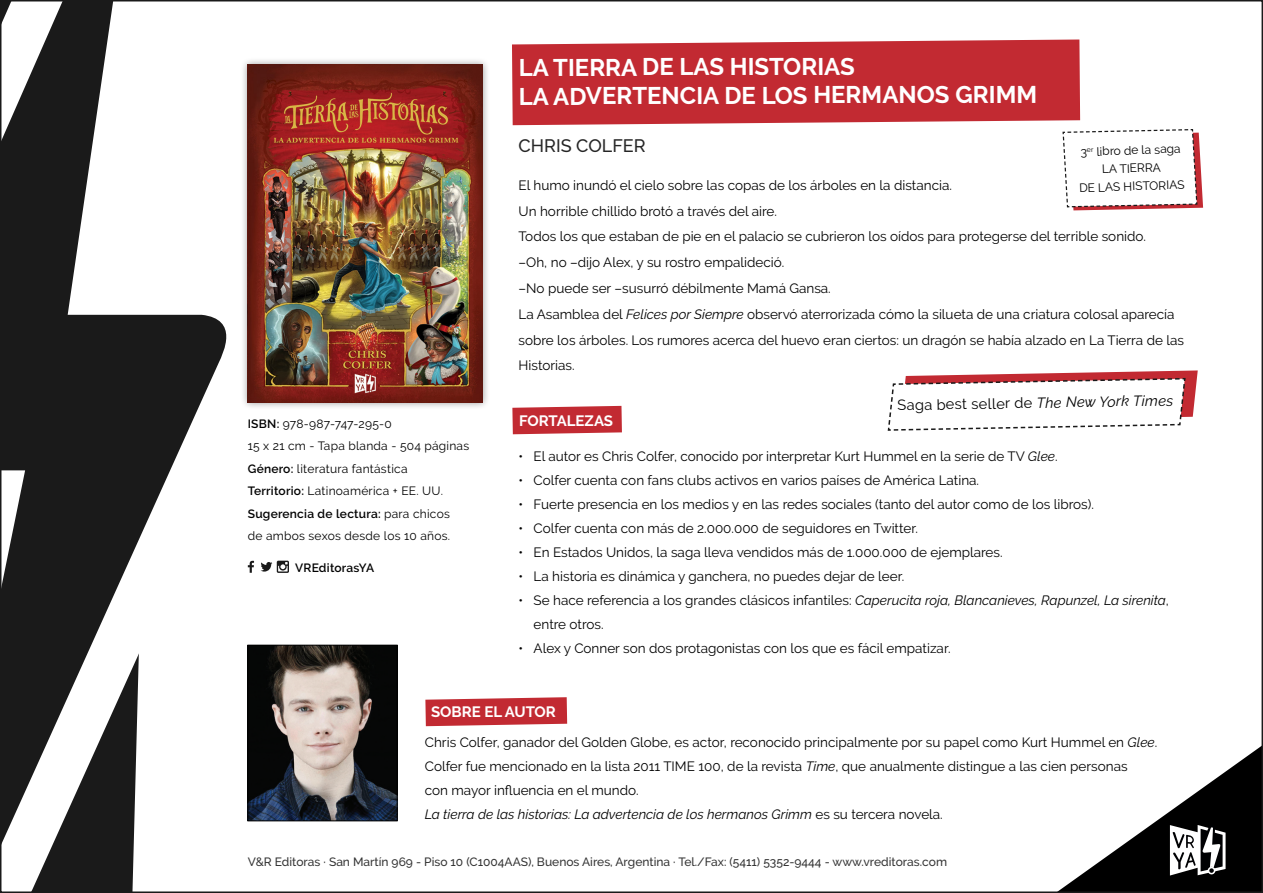
<style>
.page{position:relative;width:1263px;height:893px;background:#fff}
.page>*{position:absolute;margin:0;border:0;box-sizing:border-box;transform-origin:0 0}
.VRYA_TÍTULO_LIBRO{font:700 24px "Raleway";letter-spacing:-.005em;color:#fff}
.VRYA_AUTOR{font:500 18px "Raleway";color:#262626}
.VRYA_TITULOS_SECCION{font:700 15px "Raleway";color:#fff}
.VRYA_DATOS_TECNICOS{font:14.7px "Raleway";color:#000}
.VRYA_AUTOR_BIO{font:13.5px/24px "Raleway";color:#000}
.VRYA_BAJADA_PRINCIPA{font:13.5px/25.8px "Raleway";color:#000}
.VRYA_AUTOR_BIO-2{font:italic 13.5px "Raleway";color:#000}
.VRYA_DATOS_TECNICOS-2{font:12px "Raleway";letter-spacing:.02em;color:#000}
.VRYA_PIE_DE_PAGINA{font:500 12px "Raleway";color:#333}
.VRYA_DATOS_TECNICOS-3{font:600 12px "Raleway";letter-spacing:.02em;color:#000}
.VRYA_AUTOR_BIO-3{font:12px "Raleway";color:#000}
.s1{font-weight:600}
.s2{font-weight:400}
.s3{font-style:italic}
.s4{font-style:normal}
</style>
<div class="page">
<svg style="left:887px;top:370px;width:311px;height:61px"></svg>
<svg style="left:3px;top:3px;width:280px;height:887px"></svg>
<svg style="left:425px;top:697px;width:142px;height:29px;background:#c73d44"></svg>
<svg style="left:512px;top:406px;width:110px;height:28px;background:#c5373e"></svg>
<div style="left:512px;top:40px;width:568px;height:85px;background:#c22a32"></div>
<svg style="left:1062px;top:129px;width:141px;height:81px"></svg>
<svg style="left:261px;top:561px;width:28px;height:12px"></svg>
<svg style="left:248px;top:561px;width:6px;height:12px"></svg>
<svg style="left:1060px;top:747px;width:200px;height:143px"></svg>
<div style="left:240px;top:57px;width:250px;height:354px;background:#000;opacity:.4"></div>
<img style="left:248px;top:65px;width:235px;height:338px">
<img style="left:250px;top:647px;width:145px;height:172px">
<div style="left:248px;top:645px;width:149px;height:176px;border:1px solid #000"></div>
<p class="VRYA_TÍTULO_LIBRO" style="left:519px;top:53px;width:338px">LA TIERRA DE LAS HISTORIAS</p>
<p class="VRYA_TÍTULO_LIBRO" style="left:519px;top:82px;width:520px">LA ADVERTENCIA DE LOS HERMANOS GRIMM</p>
<p class="VRYA_DATOS_TECNICOS-2" style="left:248px;top:416px;width:145px"><span class="s1">ISBN:</span> 978-987-747-295-0</p>
<p class="VRYA_DATOS_TECNICOS-2" style="left:248px;top:439px;width:223px">15 x 21 cm - Tapa blanda - 504 páginas</p>
<p class="VRYA_DATOS_TECNICOS-2" style="left:248px;top:461px;width:161px"><span class="s1">Género:</span> literatura fantástica</p>
<p class="VRYA_DATOS_TECNICOS-2" style="left:248px;top:484px;width:197px"><span class="s1">Territorio:</span> Latinoamérica + EE. UU.</p>
<p class="VRYA_DATOS_TECNICOS-3" style="left:248px;top:506px;width:204px">Sugerencia de lectura: <span class="s2">para chicos</span></p>
<p class="VRYA_DATOS_TECNICOS-2" style="left:248px;top:529px;width:204px">de ambos sexos desde los 10 años.</p>
<p class="VRYA_DATOS_TECNICOS-3" style="left:295px;top:560px;width:80px">VREditorasYA</p>
<p class="VRYA_AUTOR" style="left:519px;top:136px;width:128px">CHRIS COLFER</p>
<p class="VRYA_BAJADA_PRINCIPA" style="left:519px;top:172px;width:435px">El humo inundó el cielo sobre las copas de los árboles en la distancia.</p>
<p class="VRYA_BAJADA_PRINCIPA" style="left:519px;top:198px;width:260px">Un horrible chillido brotó a través del aire.</p>
<p class="VRYA_BAJADA_PRINCIPA" style="left:519px;top:224px;width:629px">Todos los que estaban de pie en el palacio se cubrieron los oídos para protegerse del terrible sonido.</p>
<p class="VRYA_BAJADA_PRINCIPA" style="left:519px;top:250px;width:267px">–Oh, no –dijo Alex, y su rostro empalideció.</p>
<p class="VRYA_BAJADA_PRINCIPA" style="left:519px;top:275px;width:314px">–No puede ser –susurró débilmente Mamá Gansa.</p>
<p class="VRYA_BAJADA_PRINCIPA" style="left:519px;top:301px;width:667px">La Asamblea del <span class="s3">Felices por Siempre</span> observó aterrorizada cómo la silueta de una criatura colosal aparecía sobre los árboles. Los rumores acerca del huevo eran ciertos: un dragón se había alzado en La Tierra de las<br>Historias.</p>
<p class="VRYA_AUTOR_BIO-3" style="left:1080px;top:145px;width:102px;rotate:-2deg">3<sup>er</sup> libro de la saga</p>
<p class="VRYA_AUTOR_BIO-3" style="left:1102px;top:162px;width:60px;rotate:-2deg">LA TIERRA</p>
<p class="VRYA_AUTOR_BIO-3" style="left:1079px;top:181px;width:107px;rotate:-2deg">DE LAS HISTORIAS</p>
<p class="VRYA_TITULOS_SECCION" style="left:519px;top:412px;width:96px">FORTALEZAS</p>
<p class="VRYA_DATOS_TECNICOS" style="left:897px;top:397px;width:277px;rotate:-1deg">Saga best seller de <span class="s3">The New York Times</span></p>
<p class="VRYA_AUTOR_BIO" style="left:519px;top:444px;width:541px">• El autor es Chris Colfer, conocido por interpretar Kurt Hummel en la serie de TV <span class="s3">Glee</span>.</p>
<p class="VRYA_AUTOR_BIO" style="left:519px;top:468px;width:462px">• Colfer cuenta con fans clubs activos en varios países de América Latina.</p>
<p class="VRYA_AUTOR_BIO" style="left:519px;top:492px;width:577px">• Fuerte presencia en los medios y en las redes sociales (tanto del autor como de los libros).</p>
<p class="VRYA_AUTOR_BIO" style="left:519px;top:516px;width:401px">• Colfer cuenta con más de 2.000.000 de seguidores en Twitter.</p>
<p class="VRYA_AUTOR_BIO" style="left:519px;top:540px;width:485px">• En Estados Unidos, la saga lleva vendidos más de 1.000.000 de ejemplares.</p>
<p class="VRYA_AUTOR_BIO" style="left:519px;top:564px;width:387px">• La historia es dinámica y ganchera, no puedes dejar de leer.</p>
<p class="VRYA_AUTOR_BIO" style="left:534px;top:588px;width:637px;text-indent:-15px">• Se hace referencia a los grandes clásicos infantiles: <span class="s3">Caperucita roja, Blancanieves, Rapunzel, La sirenita</span>, entre otros.</p>
<p class="VRYA_AUTOR_BIO" style="left:519px;top:636px;width:434px">• Alex y Conner son dos protagonistas con los que es fácil empatizar.</p>
<p class="VRYA_TITULOS_SECCION" style="left:431px;top:703px;width:126px">SOBRE EL AUTOR</p>
<p class="VRYA_AUTOR_BIO" style="left:425px;top:730px;width:734px">Chris Colfer, ganador del Golden Globe, es actor, reconocido principalmente por su papel como Kurt Hummel en <span class="s3">Glee</span>.<br>Colfer fue mencionado en la lista 2011 TIME 100, de la revista <span class="s3">Time</span>, que anualmente distingue a las cien personas<br>con mayor influencia en el mundo.</p>
<p class="VRYA_AUTOR_BIO-2" style="left:425px;top:806px;width:519px">La tierra de las historias: La advertencia de los hermanos Grimm <span class="s4">es su tercera novela.</span></p>
<p class="VRYA_PIE_DE_PAGINA" style="left:248px;top:855px;width:701px">V&amp;R Editoras · San Martín 969 - Piso 10 (C1004AAS), Buenos Aires, Argentina · Tel./Fax: (5411) 5352-9444 - www.vreditoras.com</p>
</div>
